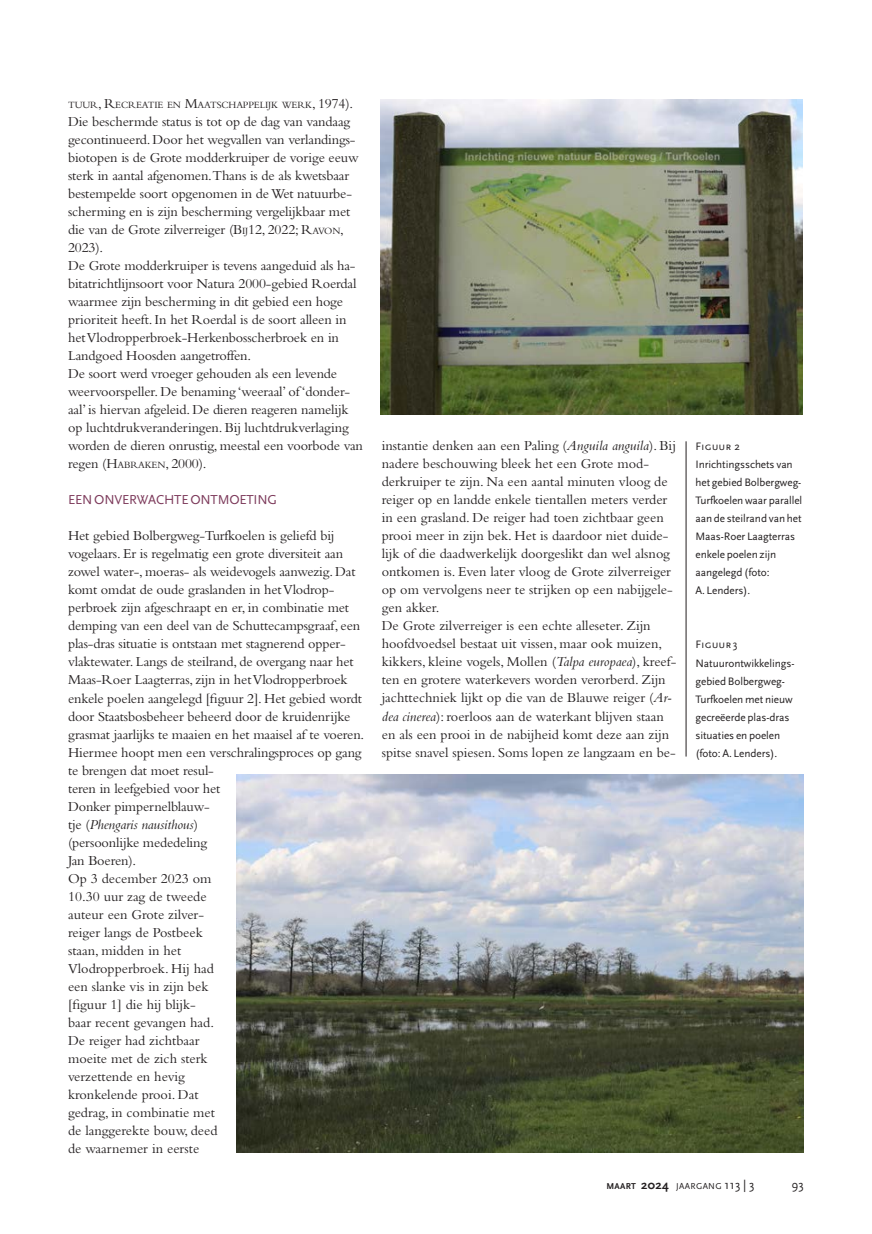
<style>
.page{position:relative;width:872px;height:1234px;background:#fff}
.page>*{position:absolute;margin:0;border:0;box-sizing:border-box;transform-origin:0 0}
.t1{font:14.25px/18px "Bembo";letter-spacing:-.01em;color:#231f20}
.t2{font:13.5px "Scala Sans";letter-spacing:-.015em;color:#7c395a}
.t3{font:12.75px "Scala Sans";color:#231f20}
.t4{font:11.25px/18px "Scala Sans";letter-spacing:-.005em;color:#231f20}
.t5{font:11.25px "Scala Sans Caps";letter-spacing:-.005em;color:#231f20}
.t6{font:10.05px "Bembo";letter-spacing:-.015em;color:#231f20}
.t7{font:8.85px "Scala Sans";letter-spacing:.035em;color:#231f20}
.s1{font-size:14.25px}
.s2{font-style:inherit}
.s3{font-size:10.05px}
.s4{font-style:italic}
.s5{font-weight:700}
.s6{font-weight:700;font-size:12.75px}
.s7{font-size:12.75px}
</style>
<div class="page">
<hr style="left:686px;top:441px;width:1px;height:315px;background:#231f20">
<img style="left:380px;top:99px;width:422px;height:315px">
<img style="left:237px;top:774px;width:567px;height:378px">
<p class="t6" style="left:68px;top:99px;width:287px">TUUR<span class="s1">, R</span>ECREATIE EN <span class="s1">M</span>AATSCHAPPELIJK WERK<span class="s1">, 1974).</span></p>
<p class="t1" style="left:68px;top:112px;width:296px">Die beschermde status is tot op de dag van vandaag gecontinueerd. Door het wegvallen van verlandings&shy;biotopen is de Grote modderkruiper de vorige eeuw sterk in aantal afgenomen.Thans is de als kwetsbaar bestempelde soort opgenomen in de Wet natuurbe&shy;scherming en is zijn bescherming vergelijkbaar met die van de Grote zilverreiger (<span class="s2">B</span><span class="s3">IJ</span><span class="s2">12</span>, 2022; R<span class="s3">AVON</span>, 2023).<br>De Grote modderkruiper is tevens aangeduid als ha&shy;bitatrichtlijnsoort voor Natura 2000-gebied Roerdal waarmee zijn bescherming in dit gebied een hoge prioriteit heeft. In het Roerdal is de soort alleen in het Vlodropperbroek-Herkenbosscherbroek en in Landgoed Hoosden aangetroffen.<br>De soort werd vroeger gehouden als een levende weervoorspeller. De benaming ‘weeraal’ of ‘donder&shy;aal’ is hiervan afgeleid. De dieren reageren namelijk op luchtdrukveranderingen. Bij luchtdrukverlaging worden de dieren onrustig, meestal een voorbode van regen (<span class="s2">H</span><span class="s3">ABRAKEN</span>, 2000).</p>
<p class="t2" style="left:68px;top:492px;width:210px">EEN ONVERWACHTE ONTMOETING</p>
<p class="t1" style="left:68px;top:526px;width:298px">Het gebied Bolbergweg-Turfkoelen is geliefd bij vogelaars. Er is regelmatig een grote diversiteit aan zowel water-, moeras- als weidevogels aanwezig. Dat komt omdat de oude graslanden in het Vlodrop&shy;perbroek zijn afgeschraapt en er, in combinatie met demping van een deel van de Schuttecampsgraaf, een plas-dras situatie is ontstaan met stagnerend opper&shy;vlaktewater. Langs de steilrand, de overgang naar het Maas-Roer Laagterras, zijn in het Vlodropperbroek enkele poelen aangelegd [figuur 2]. Het gebied wordt door Staatsbosbeheer beheerd door de kruidenrijke grasmat jaarlijks te maaien en het maaisel af te voeren.<br>Hiermee hoopt men een verschralingsproces op gang te brengen dat moet resul-<br>teren in leefgebied voor het<br>Donker pimpernelblauw-<br>tje (<span class="s4">Phengaris nausithous</span>)<br>(persoonlijke mededeling<br>Jan Boeren).<br>Op 3 december 2023 om<br>10.30 uur zag de tweede<br>auteur een Grote zilver-<br>reiger langs de Postbeek<br>staan, midden in het<br>Vlodropperbroek. Hij had<br>een slanke vis in zijn bek<br>[figuur 1] die hij blijk-<br>baar recent gevangen had.<br>De reiger had zichtbaar<br>moeite met de zich sterk<br>verzettende en hevig<br>kronkelende prooi. Dat<br>gedrag, in combinatie met<br>de langgerekte bouw, deed<br>de waarnemer in eerste</p>
<p class="t1" style="left:382px;top:436px;width:296px">instantie denken aan een Paling (<span class="s4">Anguila anguila</span>). Bij nadere beschouwing bleek het een Grote mod&shy;derkruiper te zijn. Na een aantal minuten vloog de reiger op en landde enkele tientallen meters verder in een grasland. De reiger had toen zichtbaar geen prooi meer in zijn bek. Het is daardoor niet duide&shy;lijk of die daadwerkelijk doorgeslikt dan wel alsnog ontkomen is. Even later vloog de Grote zilverreiger op om vervolgens neer te strijken op een nabijgele&shy;gen akker.<br>De Grote zilverreiger is een echte alleseter. Zijn hoofdvoedsel bestaat uit vissen, maar ook muizen, kikkers, kleine vogels, Mollen (<span class="s4">Talpa europaea</span>), kreef&shy;ten en grotere waterkevers worden verorberd. Zijn jachttechniek lijkt op die van de Blauwe reiger (<span class="s4">Ar&shy;dea cinerea</span>): roerloos aan de waterkant blijven staan en als een prooi in de nabijheid komt deze aan zijn spitse snavel spiesen. Soms lopen ze langzaam en be-</p>
<p class="t5" style="left:695px;top:440px;width:46px">Figuur 2</p>
<p class="t4" style="left:695px;top:456px;width:108px">Inrichtingsschets van het gebied Bolbergweg-<br>Turfkoelen waar parallel aan de steilrand van het<br>Maas-Roer Laagterras enkele poelen zijn aangelegd (foto:<br>A. Lenders).</p>
<p class="t5" style="left:695px;top:638px;width:44px">Figuur 3</p>
<p class="t4" style="left:695px;top:654px;width:100px">Natuurontwikkelings&shy;gebied Bolbergweg-<br>Turfkoelen met nieuw gecreëerde plas-dras situaties en poelen (foto: A. Lenders).</p>
<p class="t7" style="left:606px;top:1180px;width:150px"><span class="s5">MAART</span> <span class="s6">2024</span> JAARGANG <span class="s7">113 | 3</span></p>
<p class="t3" style="left:791px;top:1177px;width:14px">93</p>
</div>
